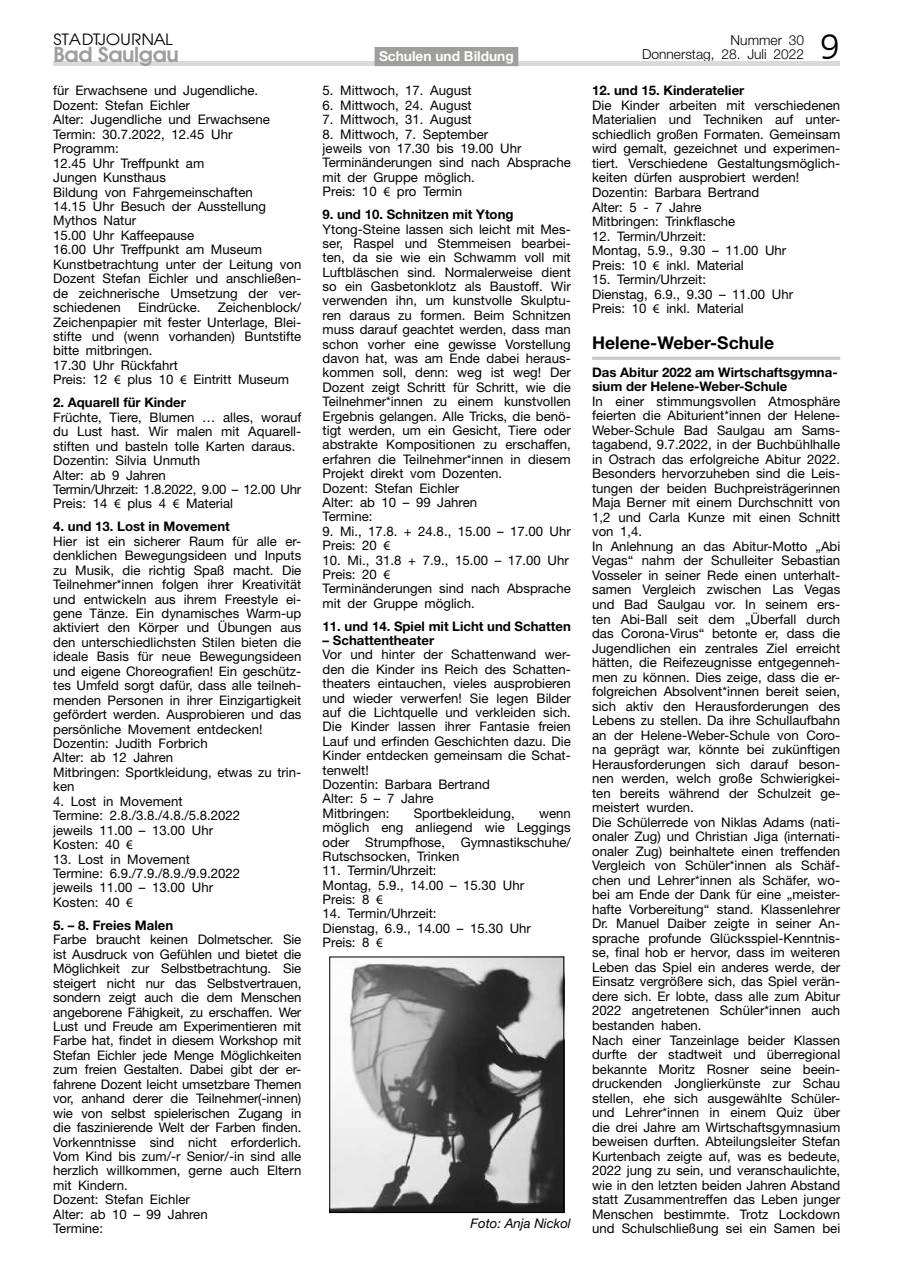
<style>
.page{position:relative;width:902px;height:1280px;background:#fff}
.page>*{position:absolute;margin:0;border:0;box-sizing:border-box;transform-origin:0 0}
.t1{font:300 35.1px "Frutiger";color:#000}
.t2{font:600 21.45px "Avant Garde Two BQ";letter-spacing:-.02em;color:#9e9e9d}
.t3{font:700 17.55px "Helvetica Neue";color:#000}
.t4{font:16.35px "Avant Garde Two BQ";color:#000;scale:1.08 1}
.t5{font:300 13.65px/13.5px "Helvetica Neue";color:#000;text-align:right}
.t6{font:700 13.65px "Helvetica Neue";color:#fff}
.t7{font:13.2px/14.4px "Helvetica Neue";color:#000}
.t8{font:700 13.2px/14.5px "Helvetica Neue";color:#000}
.t9{font:italic 13.2px "Helvetica Neue";color:#000}
.s1{font-family:"Myriad Pro"}
</style>
<div class="page">
<div style="left:53px;top:61px;width:786px;height:5px;background:#dadad9"></div>
<div style="left:374px;top:47px;width:144px;height:19px;background:#9e9e9d"></div>
<hr style="left:592px;top:357px;width:248px;height:3px;background:#c6c6c6">
<img style="left:331px;top:959px;width:231px;height:252px">
<div style="left:329px;top:957px;width:235px;height:256px;border:1px solid #000"></div>
<p class="t4" style="left:53px;top:31px;width:112px">STADTJOURNAL</p>
<h2 class="t2" style="left:53px;top:42px;width:127px">Bad Saulgau</h2>
<p class="t6" style="left:379px;top:48px;width:136px">Schulen und Bildung</p>
<p class="t7" style="left:53px;top:83px;width:250px">für Erwachsene und Jugendliche.<br>Dozent: Stefan Eichler<br>Alter: Jugendliche und Erwachsene<br>Termin: 30.7.2022, 12.45 Uhr<br>Programm:<br>12.45 Uhr Treffpunkt am<br>Jungen Kunsthaus<br>Bildung von Fahrgemeinschaften<br>14.15 Uhr Besuch der Ausstellung<br>Mythos Natur<br>15.00 Uhr Kaffeepause<br>16.00 Uhr Treffpunkt am Museum<br>Kunstbetrachtung unter der Leitung von<br>Dozent Stefan Eichler und anschließen&shy;de zeichnerische Umsetzung der ver&shy;schiedenen</p>
<p class="t7" style="left:322px;top:83px;width:151px">5. Mittwoch, 17. August</p>
<p class="t7" style="left:322px;top:98px;width:151px">6. Mittwoch, 24. August</p>
<p class="t7" style="left:322px;top:112px;width:151px">7. Mittwoch, 31. August</p>
<p class="t7" style="left:322px;top:127px;width:250px">8. Mittwoch, 7. September<br>jeweils von 17.30 bis 19.00 Uhr<br>Terminänderungen sind nach Absprache mit der Gruppe möglich.<br>Preis: 10 <span class="s1">€</span> pro Termin</p>
<p class="t8" style="left:322px;top:207px;width:192px">9. und 10. Schnitzen mit Ytong</p>
<p class="t7" style="left:322px;top:221px;width:250px">Ytong-Steine lassen sich leicht mit Mes&shy;ser, Raspel und Stemmeisen bearbei&shy;ten, da sie wie ein Schwamm voll mit Luftbläschen sind. Normalerweise dient so ein Gasbetonklotz als Baustoff. Wir verwenden ihn, um kunstvolle Skulptu&shy;ren daraus zu formen. Beim Schnitzen muss darauf geachtet werden, dass man schon vorher eine gewisse Vorstellung davon hat, was am Ende dabei heraus&shy;kommen soll, denn: weg ist weg! Der Dozent zeigt Schritt für Schritt, wie die Teilnehmer*innen zu einem kunstvollen Ergebnis gelangen. Alle Tricks, die benö&shy;tigt werden, um ein Gesicht, Tiere oder abstrakte Kompositionen zu erschaffen, erfahren die Teilnehmer*innen in diesem Projekt direkt vom Dozenten.<br>Dozent: Stefan Eichler<br>Alter: ab 10 – 99 Jahren<br>Termine:</p>
<p class="t7" style="left:322px;top:524px;width:250px">9. Mi., 17.8. + 24.8., 15.00 – 17.00 Uhr<br>Preis: 20 <span class="s1">€</span></p>
<p class="t7" style="left:322px;top:552px;width:250px">10. Mi., 31.8 + 7.9., 15.00 – 17.00 Uhr<br>Preis: 20 <span class="s1">€<br></span>Terminänderungen sind nach Absprache mit der Gruppe möglich.</p>
<p class="t8" style="left:322px;top:618px;width:250px">11. und 14. Spiel mit Licht und Schatten</p>
<p class="t8" style="left:322px;top:633px;width:113px">– Schattentheater</p>
<p class="t7" style="left:322px;top:647px;width:250px">Vor und hinter der Schattenwand wer&shy;den die Kinder ins Reich des Schatten&shy;theaters eintauchen, vieles ausprobieren und wieder verwerfen! Sie legen Bilder auf die Lichtquelle und verkleiden sich.<br>Die Kinder lassen ihrer Fantasie freien<br>Lauf und erfinden Geschichten dazu. Die<br>Kinder entdecken gemeinsam die Schat&shy;tenwelt!<br>Dozentin: Barbara Bertrand<br>Alter: 5 – 7 Jahre<br>Mitbringen:</p>
<p class="t7" style="left:53px;top:300px;width:250px;text-indent:164px">Zeichenblock/<br>Zeichenpapier mit fester Unterlage, Blei&shy;stifte und (wenn vorhanden) Buntstifte bitte mitbringen.<br>17.30 Uhr Rückfahrt<br>Preis: 12 <span class="s1">€</span> plus 10 <span class="s1">€</span> Eintritt Museum</p>
<p class="t8" style="left:53px;top:395px;width:134px">2. Aquarell für Kinder</p>
<p class="t7" style="left:53px;top:410px;width:250px">Früchte, Tiere, Blumen … alles, worauf du Lust hast. Wir malen mit Aquarell&shy;stiften und basteln tolle Karten daraus.<br>Dozentin: Silvia Unmuth<br>Alter: ab 9 Jahren<br>Termin/Uhrzeit: 1.8.2022, 9.00 – 12.00 Uhr<br>Preis: 14 <span class="s1">€</span> plus 4 <span class="s1">€</span> Material</p>
<p class="t8" style="left:53px;top:519px;width:178px">4. und 13. Lost in Movement</p>
<p class="t7" style="left:53px;top:534px;width:250px">Hier ist ein sicherer Raum für alle er&shy;denklichen Bewegungsideen und Inputs zu Musik, die richtig Spaß macht. Die Teilnehmer*innen folgen ihrer Kreativität und entwickeln aus ihrem Freestyle ei&shy;gene Tänze. Ein dynamisches Warm-up aktiviert den Körper und Übungen aus den unterschiedlichsten Stilen bieten die ideale Basis für neue Bewegungsideen und eigene Choreografien! Ein geschütz&shy;tes Umfeld sorgt dafür, dass alle teilneh&shy;menden Personen in ihrer Einzigartigkeit gefördert werden. Ausprobieren und das persönliche Movement entdecken!<br>Dozentin: Judith Forbrich<br>Alter: ab 12 Jahren<br>Mitbringen: Sportkleidung, etwas zu trin&shy;ken</p>
<p class="t7" style="left:53px;top:794px;width:188px">4. Lost in Movement<br>Termine: 2.8./3.8./4.8./5.8.2022 jeweils 11.00 – 13.00 Uhr<br>Kosten: 40 <span class="s1">€</span></p>
<p class="t7" style="left:53px;top:851px;width:188px">13. Lost in Movement<br>Termine: 6.9./7.9./8.9./9.9.2022 jeweils 11.00 – 13.00 Uhr<br>Kosten: 40 <span class="s1">€</span></p>
<p class="t8" style="left:53px;top:917px;width:121px">5. – 8. Freies Malen</p>
<p class="t7" style="left:53px;top:932px;width:250px">Farbe braucht keinen Dolmetscher. Sie ist Ausdruck von Gefühlen und bietet die Möglichkeit zur Selbstbetrachtung. Sie steigert nicht nur das Selbstvertrauen, sondern zeigt auch die dem Menschen angeborene Fähigkeit, zu erschaffen. Wer Lust und Freude am Experimentieren mit Farbe hat, findet in diesem Workshop mit Stefan Eichler jede Menge Möglichkeiten zum freien Gestalten. Dabei gibt der er&shy;fahrene Dozent leicht umsetzbare Themen vor, anhand derer die Teilnehmer(-innen) wie von selbst spielerischen Zugang in die faszinierende Welt der Farben finden.<br>Vorkenntnisse sind nicht erforderlich.<br>Vom Kind bis zum/-r Senior/-in sind alle herzlich willkommen, gerne auch Eltern mit Kindern.<br>Dozent: Stefan Eichler<br>Alter: ab 10 – 99 Jahren<br>Termine:</p>
<p class="t7" style="left:138px;top:300px;width:64px">Eindrücke.</p>
<p class="t7" style="left:413px;top:806px;width:102px">Sportbekleidung,</p>
<p class="t7" style="left:322px;top:806px;width:250px;text-align:justify;text-indent:216px">wenn möglich eng anliegend wie Leggings oder Strumpfhose, Gymnastikschuhe/ Rutschsocken, Trinken</p>
<p class="t7" style="left:322px;top:863px;width:203px">11. Termin/Uhrzeit:<br>Montag, 5.9., 14.00 – 15.30 Uhr<br>Preis: 8 <span class="s1">€</span></p>
<p class="t7" style="left:322px;top:906px;width:210px">14. Termin/Uhrzeit:<br>Dienstag, 6.9., 14.00 – 15.30 Uhr<br>Preis: 8 <span class="s1">€</span></p>
<p class="t9" style="left:470px;top:1215px;width:102px">Foto: Anja Nickol</p>
<p class="t5" style="left:642px;top:33px;width:163px">Nummer 30<br>Donnerstag, 28. Juli 2022</p>
<h1 class="t1" style="left:820px;top:27px;width:21px">9</h1>
<p class="t8" style="left:592px;top:83px;width:154px">12. und 15. Kinderatelier</p>
<p class="t7" style="left:592px;top:98px;width:250px">Die Kinder arbeiten mit verschiedenen Materialien und Techniken auf unter&shy;schiedlich großen Formaten. Gemeinsam wird gemalt, gezeichnet und experimen&shy;tiert. Verschiedene Gestaltungsmöglich&shy;keiten dürfen ausprobiert werden!<br>Dozentin: Barbara Bertrand<br>Alter: 5 - 7 Jahre<br>Mitbringen: Trinkflasche</p>
<p class="t7" style="left:592px;top:228px;width:196px">12. Termin/Uhrzeit:<br>Montag, 5.9., 9.30 – 11.00 Uhr<br>Preis: 10 <span class="s1">€</span> inkl. Material</p>
<p class="t7" style="left:592px;top:272px;width:202px">15. Termin/Uhrzeit:<br>Dienstag, 6.9., 9.30 – 11.00 Uhr<br>Preis: 10 <span class="s1">€</span> inkl. Material</p>
<h3 class="t3" style="left:592px;top:332px;width:183px">Helene-Weber-Schule</h3>
<p class="t8" style="left:592px;top:364px;width:247px">Das Abitur 2022 am Wirtschaftsgymna&shy;sium der Helene-Weber-Schule</p>
<p class="t7" style="left:592px;top:394px;width:250px">In einer stimmungsvollen Atmosphäre feierten die Abiturient*innen der Helene-Weber-Schule Bad Saulgau am Sams&shy;tagabend, 9.7.2022, in der Buchbühlhalle in Ostrach das erfolgreiche Abitur 2022.<br>Besonders hervorzuheben sind die Leis&shy;tungen der beiden Buchpreisträgerinnen Maja Berner mit einem Durchschnitt von 1,2 und Carla Kunze mit einen Schnitt von 1,4.<br>In Anlehnung an das Abitur-Motto „Abi Vegas“ nahm der Schulleiter Sebastian Vosseler in seiner Rede einen unterhalt&shy;samen Vergleich zwischen Las Vegas und Bad Saulgau vor. In seinem ers&shy;ten Abi-Ball seit dem „Überfall durch das Corona-Virus“ betonte er, dass die Jugendlichen ein zentrales Ziel erreicht hätten, die Reifezeugnisse entgegenneh&shy;men zu können. Dies zeige, dass die er&shy;folgreichen Absolvent*innen bereit seien, sich aktiv den Herausforderungen des Lebens zu stellen. Da ihre Schullaufbahn an der Helene-Weber-Schule von Coro&shy;na geprägt war, könnte bei zukünftigen Herausforderungen sich darauf beson&shy;nen werden, welch große Schwierigkei&shy;ten bereits während der Schulzeit ge&shy;meistert wurden.<br>Die Schülerrede von Niklas Adams (nati&shy;onaler Zug) und Christian Jiga (internati&shy;onaler Zug) beinhaltete einen treffenden Vergleich von Schüler*innen als Schäf&shy;chen und Lehrer*innen als Schäfer, wo&shy;bei am Ende der Dank für eine „meister&shy;hafte Vorbereitung“ stand. Klassenlehrer Dr. Manuel Daiber zeigte in seiner An&shy;sprache profunde Glücksspiel-Kenntnis&shy;se, final hob er hervor, dass im weiteren Leben das Spiel ein anderes werde, der Einsatz vergrößere sich, das Spiel verän&shy;dere sich. Er lobte, dass alle zum Abitur 2022 angetretenen Schüler*innen auch bestanden haben.<br>Nach einer Tanzeinlage beider Klassen durfte der stadtweit und überregional bekannte Moritz Rosner seine beein&shy;druckenden Jonglierkünste zur Schau stellen, ehe sich ausgewählte Schüler&shy;und Lehrer*innen in einem Quiz über die drei Jahre am Wirtschaftsgymnasium beweisen durften. Abteilungsleiter Stefan Kurtenbach zeigte auf, was es bedeute, 2022 jung zu sein, und veranschaulichte, wie in den letzten beiden Jahren Abstand statt Zusammentreffen das Leben junger Menschen bestimmte. Trotz Lockdown und Schulschließung sei ein Samen bei</p>
</div>
